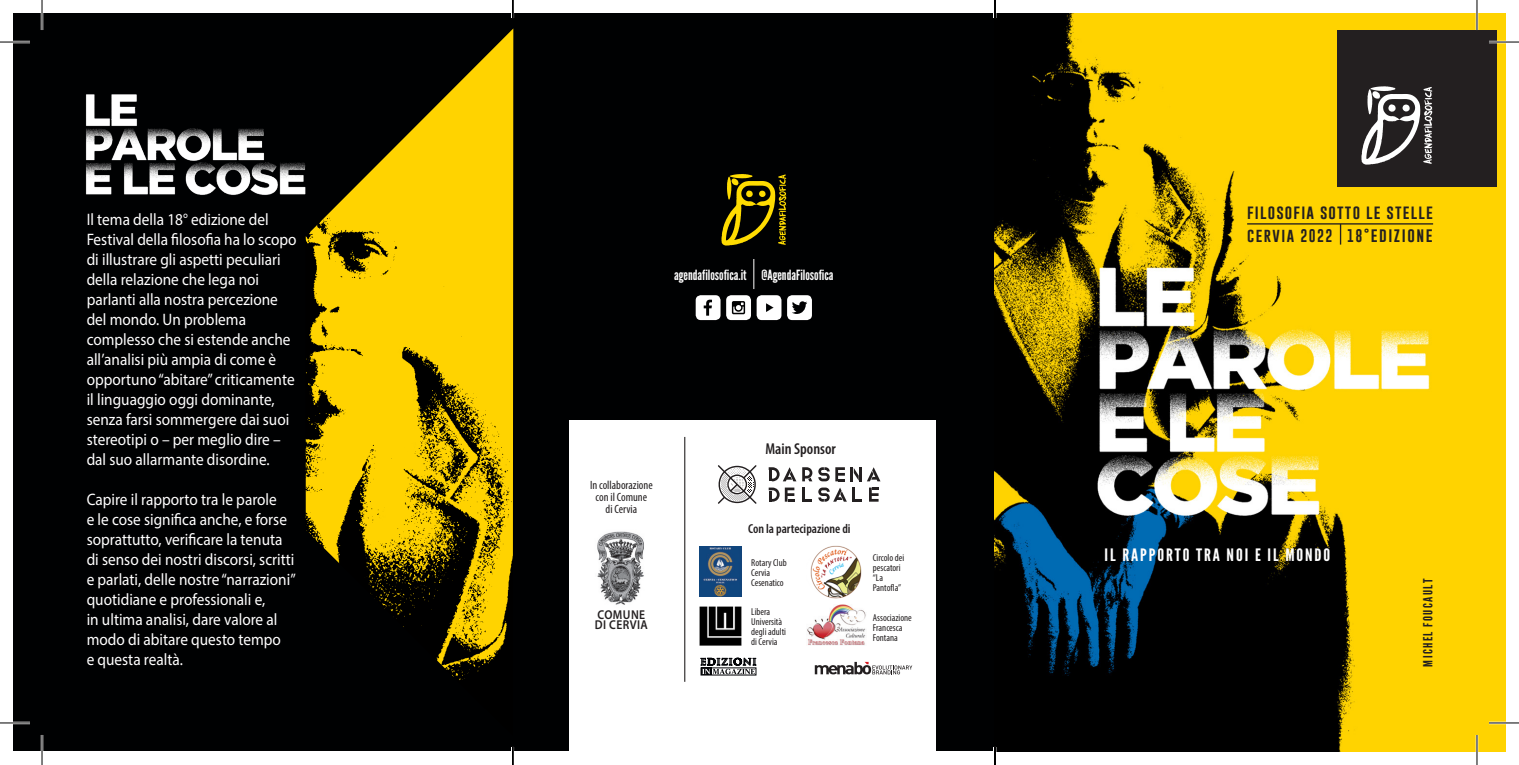
<style>
.page{position:relative;width:1519px;height:765px;background:#fff}
.page>*{position:absolute;margin:0;border:0;box-sizing:border-box;transform-origin:0 0}
.t1{font:17.2px "League Gothic";letter-spacing:.1em;color:#fff;scale:1.11 1}
.t2{font:16.6px/20px "Myriad Pro";color:#fff;scale:.92 1}
.t3{font:600 condensed 15.8px "Myriad Pro";color:#231f20}
.t4{font:15px "Gobold";letter-spacing:.1em;color:#231f20}
.t5{font:14.8px "Gobold";letter-spacing:.08em;color:#231f20}
.t6{font:14.4px "Gobold";letter-spacing:.1em;color:#231f20}
.t7{font:14px "League Gothic";color:#fff}
.t8{font:600 condensed 13px "Myriad Pro";color:#231f20}
.t9{font:600 12.8px "Myriad Pro";letter-spacing:.035em;color:#231f20;scale:.9 1}
.t10{font:12.6px "League Gothic";letter-spacing:.1em;color:#231f20;scale:1.11 1}
.t11{font:condensed 12px "Myriad Pro";color:#231f20}
.t12{font:condensed 10px/10px "Myriad Pro";color:#231f20}
.s1{font-size:13.4px}
</style>
<div class="page">
<div style="left:14px;top:14px;width:499px;height:737px;background:#000102"></div>
<div style="left:513px;top:14px;width:481px;height:737px;background:#000102"></div>
<hr style="left:753px;top:259px;width:1px;height:30px;background:#fff">
<div style="left:569px;top:419px;width:367px;height:332px;background:#fff"></div>
<img style="left:597px;top:531px;width:47px;height:74px">
<hr style="left:684px;top:437px;width:1px;height:244px;background:#231f20">
<svg style="left:835px;top:467px;width:10px;height:14px"></svg>
<svg style="left:853px;top:468px;width:5px;height:12px"></svg>
<hr style="left:850px;top:467px;width:3px;height:14px;background:#231f20">
<hr style="left:859px;top:467px;width:3px;height:14px;background:#231f20">
<svg style="left:867px;top:467px;width:13px;height:14px"></svg>
<svg style="left:768px;top:467px;width:28px;height:14px"></svg>
<svg style="left:802px;top:467px;width:10px;height:14px"></svg>
<svg style="left:818px;top:467px;width:11px;height:14px"></svg>
<svg style="left:768px;top:487px;width:26px;height:14px"></svg>
<svg style="left:818px;top:487px;width:43px;height:14px"></svg>
<svg style="left:869px;top:487px;width:9px;height:14px"></svg>
<svg style="left:805px;top:499px;width:6px;height:2px"></svg>
<hr style="left:802px;top:487px;width:3px;height:14px;background:#231f20">
<svg style="left:718px;top:465px;width:39px;height:38px"></svg>
<img style="left:807px;top:604px;width:59px;height:41px">
<img style="left:810px;top:545px;width:52px;height:54px">
<img style="left:700px;top:606px;width:41px;height:39px">
<img style="left:700px;top:546px;width:41px;height:50px">
<svg style="left:814px;top:661px;width:98px;height:13px"></svg>
<svg style="left:700px;top:657px;width:56px;height:18px"></svg>
<div style="left:701px;top:667px;width:55px;height:8px;border:1px solid #040508"></div>
<svg style="left:695px;top:295px;width:25px;height:25px"></svg>
<svg style="left:726px;top:295px;width:55px;height:25px"></svg>
<svg style="left:787px;top:295px;width:25px;height:25px"></svg>
<img style="left:994px;top:14px;width:511px;height:737px">
<svg style="left:721px;top:174px;width:65px;height:71px"></svg>
<hr style="left:1247px;top:223px;width:186px;height:1px;background:#231f20">
<hr style="left:1339px;top:224px;width:2px;height:20px;background:#231f20">
<div style="left:1337px;top:31px;width:159px;height:156px;background:#231f20"></div>
<svg style="left:1361px;top:86px;width:71px;height:78px"></svg>
<img style="left:306px;top:29px;width:207px;height:651px">
<img style="left:85px;top:53px;width:243px;height:218px">
<hr style="left:0;top:41px;width:30px;height:2px;background:#fff">
<hr style="left:1488px;top:41px;width:30px;height:2px;background:#fff">
<hr style="left:0;top:721px;width:30px;height:3px;background:#fff">
<hr style="left:1488px;top:721px;width:30px;height:3px;background:#fff">
<hr style="left:41px;top:0;width:2px;height:30px;background:#fff">
<hr style="left:41px;top:734px;width:2px;height:30px;background:#fff">
<hr style="left:1475px;top:0;width:3px;height:30px;background:#fff">
<hr style="left:1475px;top:734px;width:3px;height:30px;background:#fff">
<hr style="left:0;top:42px;width:30px;height:1px;background:#000">
<hr style="left:1488px;top:42px;width:30px;height:1px;background:#000">
<hr style="left:0;top:722px;width:30px;height:1px;background:#000">
<hr style="left:1488px;top:722px;width:30px;height:1px;background:#000">
<hr style="left:42px;top:0;width:1px;height:30px;background:#000">
<hr style="left:42px;top:734px;width:1px;height:30px;background:#000">
<hr style="left:1476px;top:0;width:1px;height:30px;background:#000">
<hr style="left:1476px;top:734px;width:1px;height:30px;background:#000">
<hr style="left:511px;top:0;width:3px;height:18px;background:#fff">
<hr style="left:511px;top:746px;width:3px;height:18px;background:#fff">
<svg style="left:512px;top:0;width:1px;height:18px"></svg>
<svg style="left:512px;top:746px;width:1px;height:18px"></svg>
<hr style="left:993px;top:0;width:3px;height:18px;background:#fff">
<hr style="left:993px;top:746px;width:3px;height:18px;background:#fff">
<svg style="left:994px;top:0;width:1px;height:18px"></svg>
<svg style="left:994px;top:746px;width:1px;height:18px"></svg>
<p class="t2" style="left:87px;top:209px;width:230px">Il tema della 18° edizione del<br>Festival della filosofia ha lo scopo di illustrare gli aspetti peculiari della relazione che lega noi parlanti alla nostra percezione del mondo. Un problema complesso che si estende anche all’analisi più ampia di come è opportuno “abitare” criticamente il linguaggio oggi dominante, senza farsi sommergere dai suoi stereotipi o – per meglio dire – dal suo allarmante disordine.</p>
<p class="t2" style="left:87px;top:489px;width:229px">Capire il rapporto tra le parole<br>e le cose significa anche, e forse soprattutto, verificare la tenuta di senso dei nostri discorsi, scritti e parlati, delle nostre “narrazioni” quotidiane e professionali e,<br>in ultima analisi, dare valore al modo di abitare questo tempo<br>e questa realtà.</p>
<p class="t7" style="left:674px;top:267px;width:74px">agendafilosofica.it</p>
<p class="t7" style="left:761px;top:267px;width:73px">@AgendaFilosofica</p>
<p class="t11" style="left:590px;top:478px;width:64px">In collaborazione</p>
<p class="t11" style="left:595px;top:490px;width:53px">con il Comune</p>
<p class="t11" style="left:605px;top:502px;width:33px">di Cervia</p>
<p class="t9" style="left:597px;top:606px;width:54px">COMUNE</p>
<p class="t9" style="left:595px;top:616px;width:60px">DI CERVIA</p>
<p class="t3" style="left:765px;top:439px;width:72px">Main Sponsor</p>
<p class="t8" style="left:748px;top:521px;width:104px">Con la partecipazione di</p>
<p class="t12" style="left:751px;top:557px;width:37px">Rotary Club</p>
<p class="t12" style="left:751px;top:567px;width:20px">Cervia</p>
<p class="t12" style="left:751px;top:577px;width:34px">Cesenatico</p>
<p class="t12" style="left:751px;top:606px;width:32px">Libera<br>Università</p>
<p class="t12" style="left:751px;top:626px;width:36px">degli adulti di Cervia</p>
<p class="t12" style="left:873px;top:552px;width:33px">Circolo dei pescatori</p>
<p class="t12" style="left:873px;top:572px;width:30px">“La<br>Pantofla”</p>
<p class="t12" style="left:873px;top:612px;width:40px">Associazione<br>Francesca<br>Fontana</p>
<p class="t5" style="left:1247px;top:202px;width:187px">FILOSOFIA SOTTO LE STELLE</p>
<p class="t6" style="left:1247px;top:225px;width:87px">CERVIA <span class="s1">2022</span></p>
<p class="t4" style="left:1347px;top:225px;width:87px"><span class="s1">18°</span>EDIZIONE</p>
<p class="t1" style="left:1104px;top:545px;width:205px">IL RAPPORTO TRA NOI E IL MONDO</p>
<p class="t10" style="left:1420px;top:666px;width:81px;rotate:-90deg">MICHEL FOUCAULT</p>
</div>
